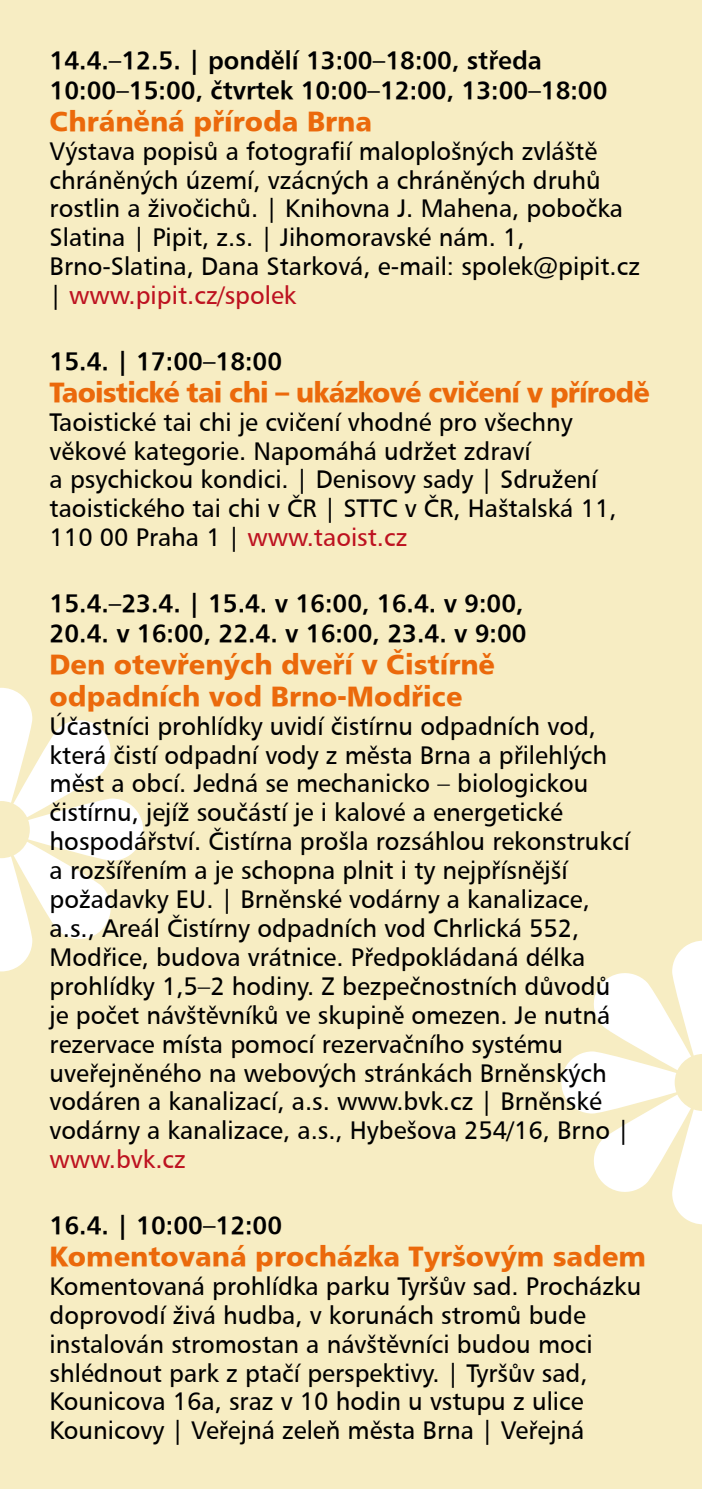
<style>
.page{position:relative;width:702px;height:1489px;background:#fff}
.page>*{position:absolute;margin:0;border:0;box-sizing:border-box;transform-origin:0 0}
.t1{font:27.5px/31.8px "Humanist 777 Blk AT";color:#eb690b}
.t2{font:27.5px "Humanist 777 Blk AT";letter-spacing:-.03em;color:#eb690b}
.t3{font:25px/29px "Humanist 777 AT";color:#000}
.t4{font:25px/30.2px "Humanist 777 AT Bold";color:#000}
.t5{font:25px "Humanist 777 AT";color:#bd1220}
.s1{color:#bd1220}
</style>
<div class="page">
<div style="left:0;top:0;width:702px;height:1488px;background:#f7edc3"></div>
<svg style="left:0;top:687px;width:143px;height:284px"></svg>
<svg style="left:561px;top:940px;width:141px;height:284px"></svg>
<p class="t4" style="left:50px;top:45px;width:559px">14.4.–12.5. | pondělí 13:00–18:00, středa<br>10:00–15:00, čtvrtek 10:00–12:00, 13:00–18:00</p>
<p class="t1" style="left:50px;top:105px;width:324px">Chráněná příroda Brna</p>
<p class="t3" style="left:50px;top:136px;width:592px">Výstava popisů a fotografií maloplošných zvláště chráněných území, vzácných a chráněných druhů rostlin a živočichů. | Knihovna J. Mahena, pobočka Slatina | Pipit, z.s. | Jihomoravské nám. 1, Brno‑Slatina, Dana Starková, e-mail: spolek@pipit.cz | <span class="s1">www.pipit.cz/spolek</span></p>
<p class="t4" style="left:50px;top:346px;width:234px">15.4. | 17:00–18:00</p>
<p class="t2" style="left:50px;top:375px;width:601px">Taoistické tai chi – ukázkové cvičení v přírodě</p>
<p class="t3" style="left:50px;top:407px;width:568px">Taoistické tai chi je cvičení vhodné pro všechny věkové kategorie. Napomáhá udržet zdraví<br>a psychickou kondici. | Denisovy sady | Sdružení taoistického tai chi v ČR | STTC v ČR, Haštalská 11, 110 00 Praha 1 | <span class="s1">www.taoist.cz</span></p>
<p class="t4" style="left:50px;top:588px;width:478px">15.4.–23.4. | 15.4. v 16:00, 16.4. v 9:00,<br>20.4. v 16:00, 22.4. v 16:00, 23.4. v 9:00</p>
<p class="t1" style="left:50px;top:648px;width:447px">Den otevřených dveří v Čistírně odpadních vod Brno-Modřice</p>
<p class="t3" style="left:50px;top:711px;width:582px">Účastníci prohlídky uvidí čistírnu odpadních vod, která čistí odpadní vody z města Brna a přilehlých měst a obcí. Jedná se mechanicko – biologickou čistírnu, jejíž součástí je i kalové a energetické hospodářství. Čistírna prošla rozsáhlou rekonstrukcí a rozšířením a je schopna plnit i ty nejpřísnější požadavky EU. | Brněnské vodárny a kanalizace, a.s., Areál Čistírny odpadních vod Chrlická 552, Modřice, budova vrátnice. Předpokládaná délka prohlídky 1,5–2 hodiny. Z bezpečnostních důvodů je počet návštěvníků ve skupině omezen. Je nutná rezervace místa pomocí rezervačního systému uveřejněného na webových stránkách Brněnských vodáren a kanalizací, a.s. www.bvk.cz | Brněnské vodárny a kanalizace, a.s., Hybešova 254/16, Brno |</p>
<p class="t5" style="left:50px;top:1145px;width:138px">www.bvk.cz</p>
<p class="t4" style="left:50px;top:1209px;width:234px">16.4. | 10:00–12:00</p>
<p class="t1" style="left:50px;top:1240px;width:597px">Komentovaná procházka Tyršovým sadem</p>
<p class="t3" style="left:50px;top:1271px;width:593px">Komentovaná prohlídka parku Tyršův sad. Procházku doprovodí živá hudba, v korunách stromů bude instalován stromostan a návštěvníci budou moci shlédnout park z ptačí perspektivy. | Tyršův sad, Kounicova 16a, sraz v 10 hodin u vstupu z ulice Kounicovy | Veřejná zeleň města Brna | Veřejná</p>
</div>
